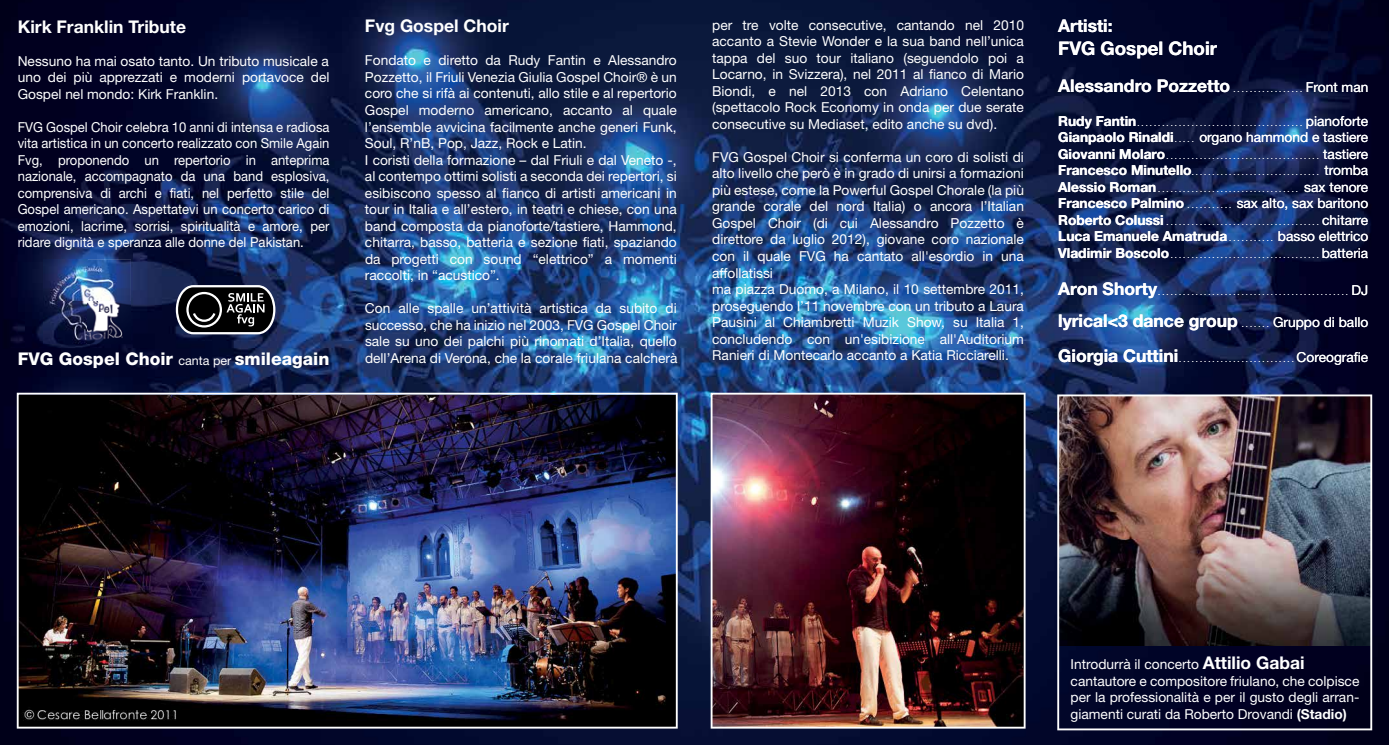
<style>
.page{position:relative;width:1389px;height:745px;background:#fff}
.page>*{position:absolute;margin:0;border:0;box-sizing:border-box;transform-origin:0 0}
.t1{font:700 18.75px "Helvetica Neue";color:#fff}
.t2{font:700 17.5px "Helvetica Neue";color:#fff}
.t3{font:800 17.5px "Helvetica Neue";color:#fff}
.t4{font:13.75px/16.5px "Helvetica Neue";color:#fff}
.t5{font:13.75px/16.5px "Helvetica Neue";color:#fff;text-align:justify;scale:.95 1}
.t6{font:700 13.75px "Helvetica Neue";color:#fff}
.t7{font:7.5px/16.5px "Helvetica Neue";color:#fff}
.s1{font-weight:400;font-size:12.5px}
.s2{font-size:13.75px}
.s3{font-weight:700;font-size:13.75px}
.s4{font-weight:700}
.s5{font-size:7.5px}
.s6{font-weight:400;font-size:7.5px}
.s7{font-weight:400}
.s8{font-weight:700;font-size:17.5px}
</style>
<div class="page">
<img style="left:0;top:0;width:1389px;height:744px">
<img style="left:711px;top:392px;width:315px;height:336px">
<img style="left:44px;top:259px;width:87px;height:84px">
<svg style="left:176px;top:285px;width:99px;height:49px;background:#404144"></svg>
<img style="left:1057px;top:394px;width:315px;height:335px">
<img style="left:17px;top:392px;width:661px;height:336px">
<p class="t2" style="left:365px;top:12px;width:145px">Fvg Gospel Choir</p>
<p class="t4" style="left:365px;top:52px;width:313px">Fondato e diretto da Rudy Fantin e Alessandro Pozzetto, il Friuli Venezia Giulia Gospel Choir® è un coro che si rifà ai contenuti, allo stile e al repertorio Gospel moderno americano, accanto al quale l’ensemble avvicina facilmente anche generi Funk, Soul, R’nB, Pop, Jazz, Rock e Latin.<br>I coristi della formazione – dal Friuli e dal Veneto -, al contempo ottimi solisti a seconda dei repertori, si esibiscono spesso al fianco di artisti americani in tour in Italia e all’estero, in teatri e chiese, con una band composta da pianoforte/tastiere, Hammond, chitarra, basso, batteria e sezione fiati, spaziando da progetti con sound “elettrico” a momenti raccolti, in “acustico”.</p>
<p class="t4" style="left:365px;top:300px;width:314px;text-align:justify">Con alle spalle un’attività artistica da subito di successo, che ha inizio nel 2003, FVG Gospel Choir sale su uno dei palchi più rinomati d’Italia, quello dell’Arena di Verona, che la corale friulana calcherà</p>
<p class="t4" style="left:712px;top:16px;width:313px;text-align:justify">per tre volte consecutive, cantando nel 2010 accanto a Stevie Wonder e la sua band nell’unica tappa del suo tour italiano (seguendolo poi a Locarno, in Svizzera), nel 2011 al fianco di Mario Biondi, e nel 2013 con Adriano Celentano (spettacolo Rock Economy in onda per due serate consecutive su Mediaset, edito anche su dvd).</p>
<p class="t4" style="left:712px;top:148px;width:313px">FVG Gospel Choir si conferma un coro di solisti di alto livello che però è in grado di unirsi a formazioni più estese, come la Powerful Gospel Chorale (la più grande corale del nord Italia) o ancora l’Italian Gospel Choir (di cui Alessandro Pozzetto è direttore da luglio 2012), giovane coro nazionale con il quale FVG ha cantato all'esordio in una affollatissi<br>ma piazza Duomo, a Milano, il 10 settembre 2011, proseguendo l’11 novembre con un tributo a Laura Pausini al Chiambretti Muzik Show, su Italia 1, concludendo con un'esibizione all'Auditorium</p>
<p class="t2" style="left:18px;top:13px;width:170px">Kirk Franklin Tribute</p>
<p class="t4" style="left:18px;top:52px;width:313px;text-align:justify">Nessuno ha mai osato tanto. Un tributo musicale a uno dei più apprezzati e moderni portavoce del Gospel nel mondo: Kirk Franklin.</p>
<p class="t5" style="left:18px;top:118px;width:330px">FVG Gospel Choir celebra 10 anni di intensa e radiosa vita artistica in un concerto realizzato con Smile Again Fvg, proponendo un repertorio in anteprima nazionale, accompagnato da una band esplosiva, comprensiva di archi e fiati, nel perfetto stile del Gospel americano. Aspettatevi un concerto carico di emozioni, lacrime, sorrisi, spiritualità e amore, per ridare dignità e speranza alle donne del Pakistan.</p>
<p class="t3" style="left:18px;top:348px;width:313px">FVG Gospel Choir <span class="s1">canta per</span> smileagain</p>
<p class="t4" style="left:712px;top:346px;width:298px">Ranieri di Montecarlo accanto a Katia Ricciarelli.</p>
<p class="t2" style="left:1058px;top:12px;width:56px">Artisti:</p>
<h1 class="t1" style="left:1058px;top:33px;width:160px">FVG Gospel Choir</h1>
<p class="t2" style="left:1058px;top:72px;width:174px">Alessandro Pozzetto</p>
<p class="t7" style="left:1233px;top:81px;width:136px">. . . . . . . . . . . . . . . . . <span class="s2">Front man</span></p>
<p class="t7" style="left:1058px;top:114px;width:312px"><span class="s3">Rudy Fantin</span>. . . . . . . . . . . . . . . . . . . . . . . . . . . . . . . . . . . . . . . . <span class="s2">pianoforte</span></p>
<p class="t4" style="left:1058px;top:129px;width:312px"><span class="s4">Gianpaolo Rinaldi</span> <span class="s5">. . . . .</span> organo hammond e tastiere</p>
<p class="t7" style="left:1058px;top:147px;width:312px"><span class="s3">Giovanni Molaro</span> . . . . . . . . . . . . . . . . . . . . . . . . . . . . . . . . . . . . . <span class="s2">tastiere<br></span><span class="s3">Francesco Minutello</span>. . . . . . . . . . . . . . . . . . . . . . . . . . . . . . . <span class="s2">tromba</span></p>
<p class="t7" style="left:1058px;top:180px;width:312px"><span class="s3">Alessio Roman</span> . . . . . . . . . . . . . . . . . . . . . . . . . . . . . . . . . . <span class="s2">sax tenore</span></p>
<p class="t4" style="left:1058px;top:195px;width:312px"><span class="s4">Francesco Palmino</span> <span class="s5">. . . . . . . . . . .</span> sax alto, sax baritono</p>
<p class="t7" style="left:1058px;top:213px;width:312px"><span class="s3">Roberto Colussi</span> . . . . . . . . . . . . . . . . . . . . . . . . . . . . . . . . . . . . . <span class="s2">chitarre</span></p>
<p class="t6" style="left:1058px;top:225px;width:312px">Luca Emanuele Amatruda <span class="s6">. . . . . . . . . . .</span> <span class="s7">basso elettrico</span></p>
<p class="t7" style="left:1058px;top:246px;width:312px"><span class="s3">Vladimir Boscolo</span> . . . . . . . . . . . . . . . . . . . . . . . . . . . . . . . . . . . . <span class="s2">batteria</span></p>
<p class="t2" style="left:1058px;top:275px;width:100px">Aron Shorty</p>
<p class="t7" style="left:1158px;top:284px;width:212px">. . . . . . . . . . . . . . . . . . . . . . . . . . . . . . . . . . . . . . . . . . . . . . <span class="s2">DJ</span></p>
<p class="t2" style="left:1058px;top:307px;width:181px">lyrical&lt;3 dance group</p>
<p class="t4" style="left:1242px;top:314px;width:128px"><span class="s5">. . . . . . .</span> Gruppo di ballo</p>
<p class="t2" style="left:1058px;top:342px;width:121px">Giorgia Cuttini</p>
<p class="t7" style="left:1179px;top:351px;width:191px">. . . . . . . . . . . . . . . . . . . . . . . . . . . . <span class="s2">Coreografie</span></p>
<p class="t4" style="left:1071px;top:655px;width:290px">Introdurrà il concerto <span class="s8">Attilio Gabai </span>cantautore e compositore friulano, che colpisce per la professionalità e per il gusto degli arran&shy;giamenti curati da Roberto Drovandi <span class="s4">(Stadio)</span></p>
</div>
